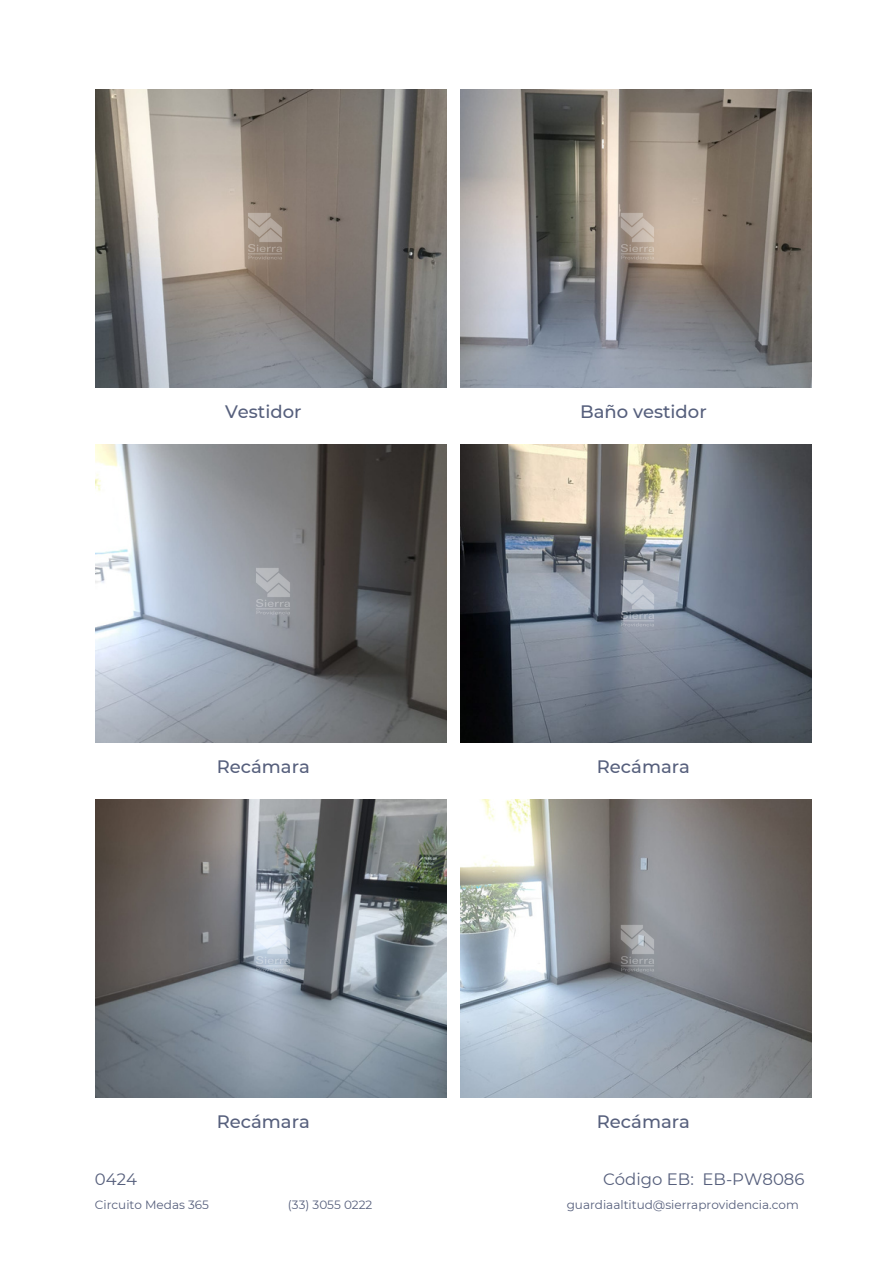
<style>
.page{position:relative;width:894px;height:1264px;background:#fff}
.page>*{position:absolute;margin:0;border:0;box-sizing:border-box;transform-origin:0 0}
.t1{font:500 18px "Montserrat";color:#565f7c}
.t2{font:16.5px "Montserrat";color:#565f7c}
.t3{font:12px "Montserrat";color:#565f7c}
</style>
<div class="page">
<img style="left:460px;top:89px;width:351px;height:298px">
<img style="left:95px;top:89px;width:351px;height:298px">
<img style="left:460px;top:444px;width:351px;height:298px">
<img style="left:95px;top:444px;width:351px;height:298px">
<img style="left:460px;top:799px;width:351px;height:298px">
<img style="left:95px;top:799px;width:351px;height:298px">
<img style="left:613px;top:919px;width:44px;height:57px">
<img style="left:249px;top:919px;width:44px;height:57px">
<img style="left:249px;top:562px;width:44px;height:57px">
<img style="left:613px;top:574px;width:44px;height:57px">
<img style="left:241px;top:207px;width:44px;height:57px">
<img style="left:613px;top:207px;width:44px;height:57px">
<h1 class="t1" style="left:225px;top:401px;width:78px">Vestidor</h1>
<h1 class="t1" style="left:580px;top:401px;width:128px">Baño vestidor</h1>
<h1 class="t1" style="left:217px;top:755px;width:95px">Recámara</h1>
<h1 class="t1" style="left:596px;top:755px;width:95px">Recámara</h1>
<h1 class="t1" style="left:217px;top:1110px;width:95px">Recámara</h1>
<h1 class="t1" style="left:596px;top:1110px;width:95px">Recámara</h1>
<h2 class="t2" style="left:95px;top:1169px;width:44px">0424</h2>
<h2 class="t2" style="left:603px;top:1169px;width:203px">Código EB: EB-PW8086</h2>
<p class="t3" style="left:95px;top:1197px;width:116px">Circuito Medas 365</p>
<p class="t3" style="left:288px;top:1197px;width:86px">(33) 3055 0222</p>
<p class="t3" style="left:566px;top:1197px;width:233px">guardiaaltitud@sierraprovidencia.com</p>
</div>
